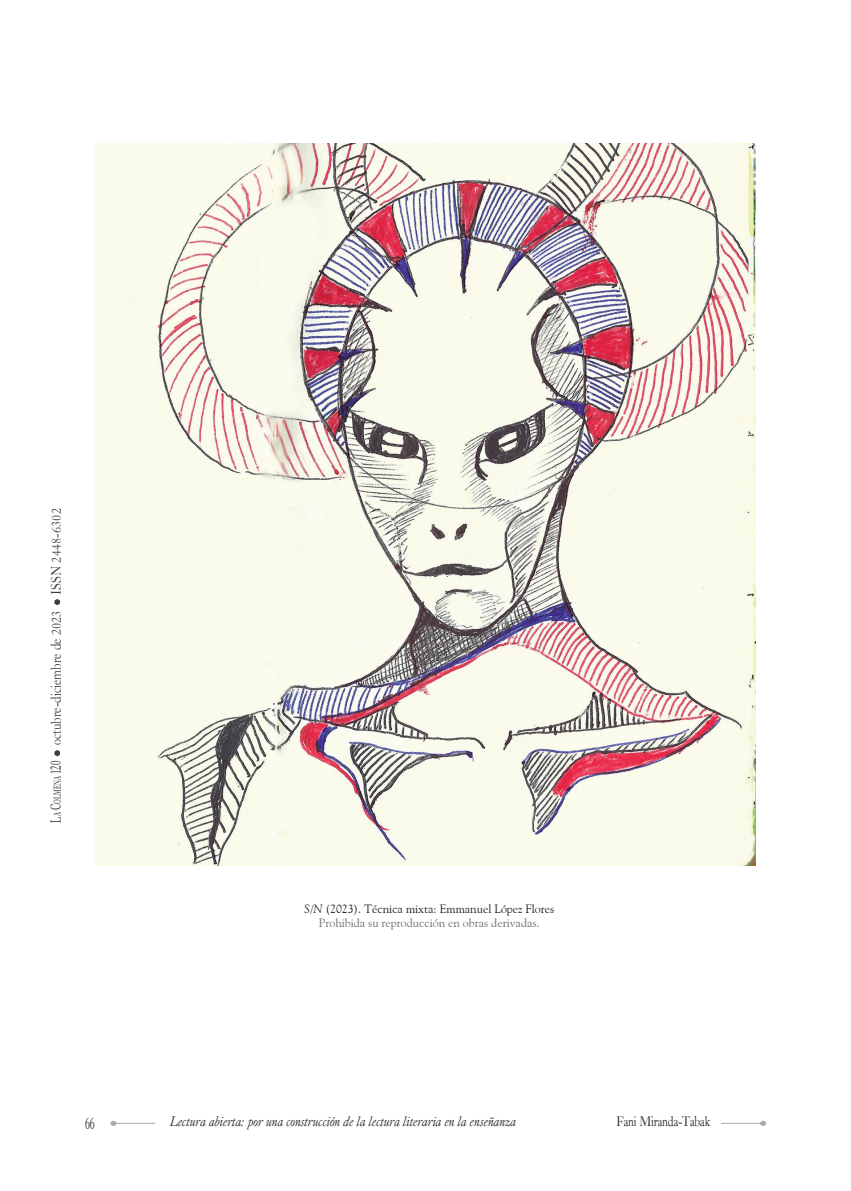
<style>
.page{position:relative;width:851px;height:1191px;background:#fff}
.page>*{position:absolute;margin:0;border:0;box-sizing:border-box;transform-origin:0 0}
.t1{font:16.5px "Dutch 766 BT Roman A";color:#3e3e3f;scale:.6 1}
.t2{font:italic 15px "Caslon Old Face BT";color:#231f20;scale:.9 1}
.t3{font:15px "Caslon Old Face BT";color:#3e3e3f;scale:.9 1}
.t4{font:15px "Caslon Old Face BT";letter-spacing:-.01em;color:#231f20;scale:.8 1}
.FICHA_TÉCNICA{font:12px "Goudy Old Style BT";color:#231f20}
.FICHA_TÉCNICA-2{font:12px "Goudy Old Style BT";color:#6c6d70}
.s1{font-family:"Dutch 766 BT Roman A"}
.s2{font-family:"Dutch 766 BT Roman A";font-size:10.5px}
.s3{font-style:italic}
</style>
<div class="page">
<svg style="left:759px;top:1120px;width:7px;height:6px"></svg>
<hr style="left:721px;top:1123px;width:42px;height:1px;background:#a8a9ad">
<svg style="left:110px;top:1120px;width:7px;height:6px"></svg>
<hr style="left:113px;top:1123px;width:42px;height:1px;background:#a8a9ad">
<svg style="left:54px;top:599px;width:6px;height:7px"></svg>
<svg style="left:54px;top:750px;width:6px;height:7px"></svg>
<img style="left:96px;top:144px;width:659px;height:721px">
<p class="t3" style="left:47px;top:822px;width:351px;rotate:-90deg"><span class="s1">L</span><span class="s2">a</span> <span class="s1">C</span><span class="s2">olmena</span> <span class="s1">120</span> octubre-diciembre de 2023 ISSN 2448-6302</p>
<p class="FICHA_TÉCNICA" style="left:304px;top:901px;width:251px"><span class="s3">S/N</span> (2023). Técnica mixta: Emmanuel López Flores</p>
<p class="FICHA_TÉCNICA-2" style="left:319px;top:916px;width:222px">Prohibida su reproducción en obras derivadas.</p>
<p class="t1" style="left:85px;top:1113px;width:18px">66</p>
<p class="t2" style="left:170px;top:1113px;width:386px">Lectura abierta: por una construcción de la lectura literaria en la enseñanza</p>
<p class="t4" style="left:616px;top:1112px;width:119px">Fani Miranda-Tabak</p>
</div>
